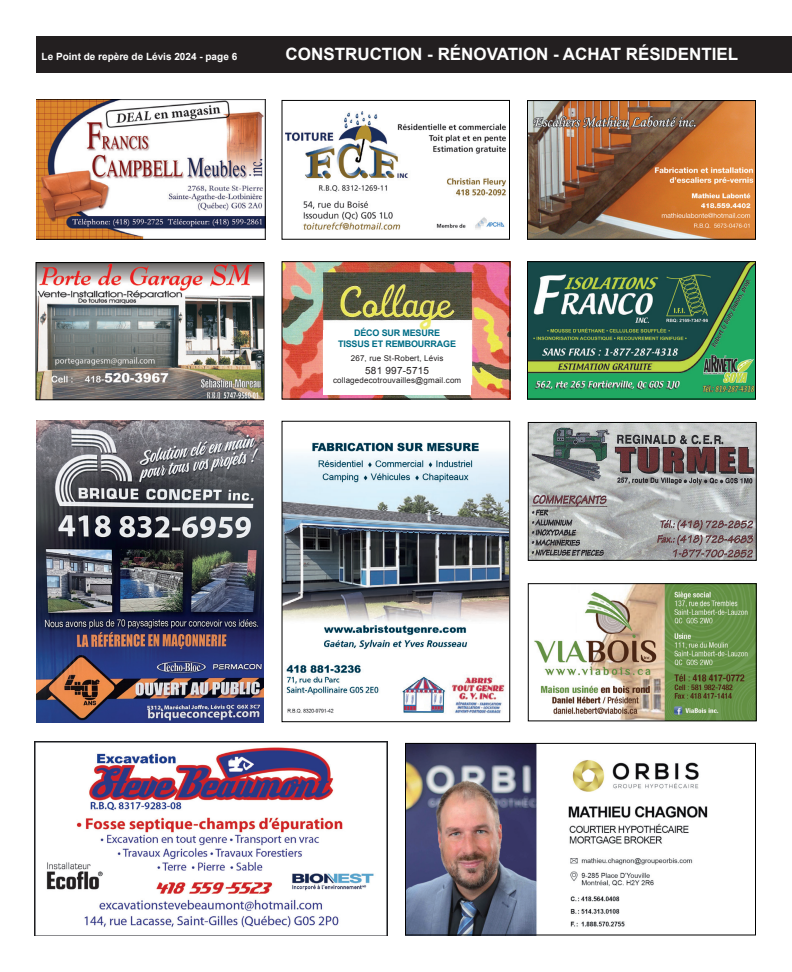
<style>
.page{position:relative;width:792px;height:972px;background:#fff}
.page>*{position:absolute;margin:0;border:0;box-sizing:border-box;transform-origin:0 0}
.t1{font:700 17px "Arial";color:#fff}
.t2{font:700 10px "Arial";color:#fff}
.t3{font:10px "Arial";letter-spacing:.02em;color:#231f20}
.t4{font:700 9px/10.8px "Arial";letter-spacing:-.02em;color:#016d86;text-align:center}
.t5{font:8px "Arial";letter-spacing:.02em;color:#231f20}
</style>
<div class="page">
<div style="left:36px;top:36px;width:756px;height:36px;background:#231f20"></div>
<img style="left:38px;top:264px;width:224px;height:134px">
<div style="left:36px;top:262px;width:228px;height:138px;border:1px solid #000"></div>
<img style="left:286px;top:112px;width:220px;height:118px">
<div style="left:282px;top:100px;width:228px;height:140px;border:1px solid #000"></div>
<img style="left:529px;top:102px;width:225px;height:136px">
<div style="left:527px;top:100px;width:229px;height:140px;border:1px solid #000"></div>
<img style="left:407px;top:745px;width:301px;height:189px">
<div style="left:405px;top:743px;width:351px;height:193px;border:1px solid #000"></div>
<img style="left:36px;top:420px;width:228px;height:303px">
<img style="left:284px;top:442px;width:224px;height:272px">
<img style="left:284px;top:263px;width:224px;height:135px">
<div style="left:324px;top:330px;width:147px;height:64px;background:#fff"></div>
<div style="left:282px;top:261px;width:228px;height:139px;border:1px solid #000"></div>
<img style="left:529px;top:263px;width:225px;height:135px">
<div style="left:527px;top:261px;width:229px;height:139px;border:1px solid #000"></div>
<img style="left:34px;top:742px;width:353px;height:194px">
<img style="left:36px;top:99px;width:230px;height:140px">
<img style="left:530px;top:424px;width:225px;height:135px">
<div style="left:528px;top:422px;width:229px;height:139px;border:1px solid #000"></div>
<img style="left:534px;top:585px;width:221px;height:134px">
<div style="left:528px;top:583px;width:229px;height:138px;border:1px solid #000"></div>
<p class="t2" style="left:42px;top:51px;width:197px">Le Point de repère de Lévis 2024 - page 6</p>
<h1 class="t1" style="left:286px;top:45px;width:454px">CONSTRUCTION - RÉNOVATION - ACHAT RÉSIDENTIEL</h1>
<p class="t4" style="left:338px;top:327px;width:119px">DÉCO SUR MESURE<br>TISSUS ET REMBOURRAGE</p>
<p class="t5" style="left:351px;top:353px;width:94px">267, rue St-Robert, Lévis</p>
<p class="t3" style="left:365px;top:365px;width:65px">581 997-5715</p>
<p class="t5" style="left:333px;top:376px;width:130px">collagedecotrouvailles@gmail.com</p>
</div>
